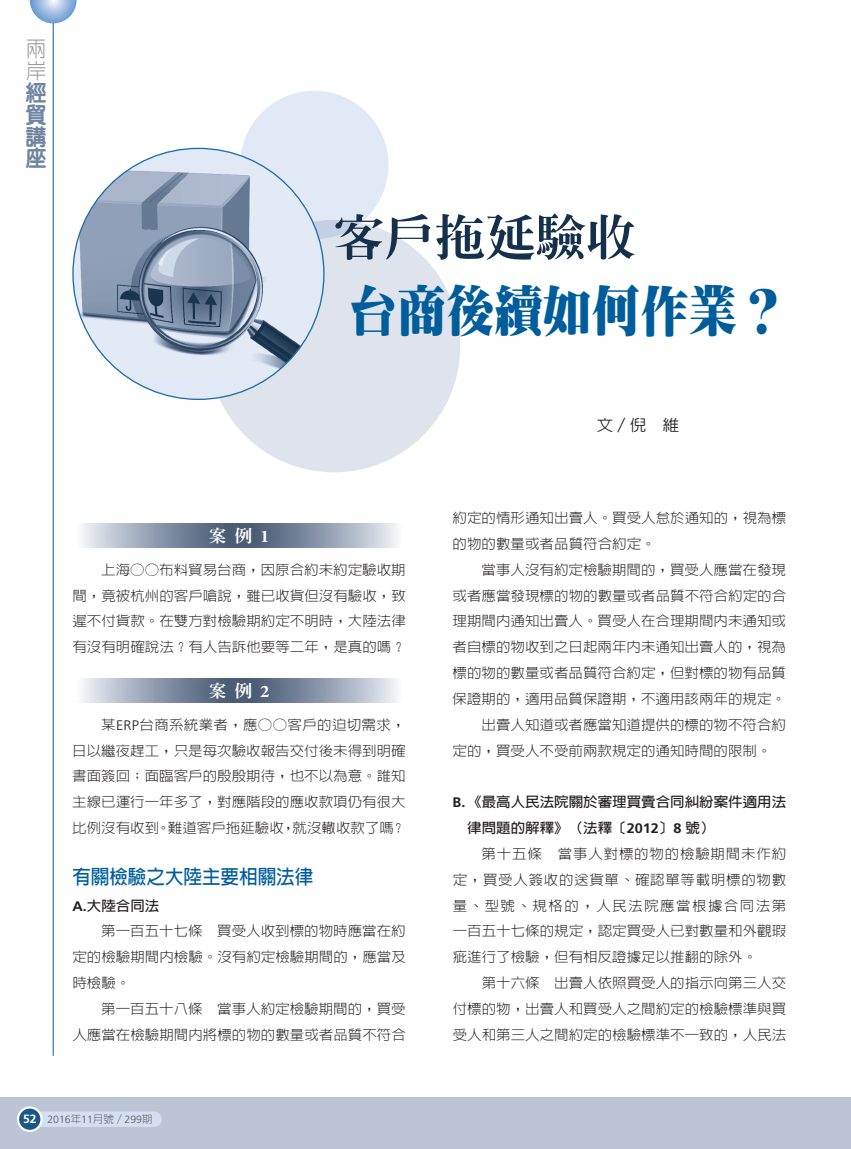
<style>
.page{position:relative;width:851px;height:1149px;background:#fff}
.page>*{position:absolute;margin:0;border:0;box-sizing:border-box;transform-origin:0 0}
.t1{font:900 54px "AR Ming B5";color:#005d9c;scale:.9 1}
.t2{font:800 48px "AR Ming B5";color:#15304b;scale:1.05 1}
.t3{font:800 21.75px/21.8px "AR Yuan B5";color:#6f85a1;text-align:justify;scale:.95 1}
.t4{font:300 21.75px/21.8px "AR Hei B5";color:#939598;scale:.95 1}
.t5{font:700 19.5px "AR Hei B5";color:#005d9c;scale:.95 1}
.t6{font:800 16.8px "AR Ming B5";color:#fff;scale:1.05 1}
.t7{font:500 15.75px "AR Hei B5";color:#231f20;scale:1.05 1}
.t8{font:300 13.8px/25.8px "AR Hei B5";color:#231f20;text-align:justify;scale:1.05 1}
.t9{font:700 13.8px/25.8px "AR Hei B5";color:#231f20;scale:1.05 1}
.t10{font:300 10.5px "Frutiger";color:#57585a}
.s1{font-family:"Minion Pro";font-weight:700;font-size:17.7px}
.s2{font-family:"Frutiger"}
.s3{font-weight:700;font-size:12px;color:#fff}
.s4{font-family:"AR Hei B5"}
</style>
<div class="page">
<div style="left:0;top:1097px;width:850px;height:51px;background:#bcc5d6"></div>
<div style="left:30px;top:1111px;width:132px;height:15px;background:#d4e0f1;border-radius:8px"></div>
<div style="left:18px;top:1107px;width:23px;height:23px;background:#175887;border-radius:50%"></div>
<div style="left:17px;top:1106px;width:26px;height:25px;border:2px solid #fff;border-radius:50%"></div>
<hr style="left:53px;top:0;width:1px;height:1055px;background:#175887">
<svg style="left:30px;top:0;width:47px;height:23px"></svg>
<div style="left:240px;top:91px;width:148px;height:148px;background:#e1e9f6;border-radius:50%"></div>
<div style="left:208px;top:220px;width:252px;height:252px;background:#dfe4ec;border-radius:50%"></div>
<div style="left:73px;top:148px;width:251px;height:251px;background:#e1e9f6;border-radius:50%"></div>
<img style="left:78px;top:170px;width:242px;height:207px">
<svg style="left:82px;top:523px;width:316px;height:24px;background:#8e9bad"></svg>
<svg style="left:82px;top:678px;width:316px;height:24px;background:#8e9bad"></svg>
<h3 class="t4" style="left:26px;top:38px;width:22px">兩岸</h3>
<h3 class="t3" style="left:26px;top:82px;width:23px">經貿講座</h3>
<h2 class="t2" style="left:334px;top:213px;width:289px">客戶拖延驗收</h2>
<h1 class="t1" style="left:348px;top:283px;width:488px">台商後續如何作業？</h1>
<p class="t6" style="left:209px;top:527px;width:59px">案例<span class="s1">1</span></p>
<p class="t8" style="left:72px;top:556px;width:319px;text-indent:29px">上海○○布料貿易台商，因原合約未約定驗收期間，竟被杭州的客戶嗆說，雖已收貨但沒有驗收，致遲不付貨款。在雙方對檢驗期約定不明時，大陸法律有沒有明確說法？有人告訴他要等二年，是真的嗎？</p>
<p class="t6" style="left:209px;top:682px;width:59px">案例<span class="s1">2</span></p>
<p class="t8" style="left:72px;top:711px;width:319px;text-indent:29px">某<span class="s2">ERP</span>台商系統業者，應○○客戶的迫切需求，日以繼夜趕工，只是每次驗收報告交付後未得到明確書面簽回；面臨客戶的殷殷期待，也不以為意。誰知主線已運行一年多了，對應階段的應收款項仍有很大比例沒有收到。難道客戶拖延驗收，就沒轍收款了嗎？</p>
<h3 class="t5" style="left:72px;top:866px;width:255px">有關檢驗之大陸主要相關法律</h3>
<p class="t9" style="left:72px;top:892px;width:84px"><span class="s2">A.</span>大陸合同法</p>
<p class="t8" style="left:101px;top:917px;width:291px">第一百五十七條 買受人收到標的物時應當在約</p>
<p class="t8" style="left:72px;top:943px;width:319px">定的檢驗期間內檢驗。沒有約定檢驗期間的，應當及</p>
<p class="t8" style="left:72px;top:969px;width:57px">時檢驗。</p>
<p class="t8" style="left:101px;top:995px;width:291px">第一百五十八條 當事人約定檢驗期間的，買受</p>
<p class="t8" style="left:72px;top:1021px;width:319px">人應當在檢驗期間內將標的物的數量或者品質不符合</p>
<p class="t7" style="left:596px;top:417px;width:80px">文／倪　維</p>
<p class="t8" style="left:452px;top:505px;width:319px">約定的情形通知出賣人。買受人怠於通知的，視為標的物的數量或者品質符合約定。</p>
<p class="t8" style="left:481px;top:556px;width:291px">當事人沒有約定檢驗期間的，買受人應當在發現</p>
<p class="t8" style="left:452px;top:582px;width:319px">或者應當發現標的物的數量或者品質不符合約定的合</p>
<p class="t8" style="left:452px;top:608px;width:319px">理期間內通知出賣人。買受人在合理期間內未通知或</p>
<p class="t8" style="left:452px;top:634px;width:319px">者自標的物收到之日起兩年內未通知出賣人的，視為</p>
<p class="t8" style="left:452px;top:659px;width:319px">標的物的數量或者品質符合約定，但對標的物有品質</p>
<p class="t8" style="left:452px;top:685px;width:319px">保證期的，適用品質保證期，不適用該兩年的規定。</p>
<p class="t8" style="left:481px;top:711px;width:291px">出賣人知道或者應當知道提供的標的物不符合約</p>
<p class="t8" style="left:452px;top:737px;width:305px">定的，買受人不受前兩款規定的通知時間的限制。</p>
<p class="t9" style="left:467px;top:788px;width:305px;text-indent:-15px"><span class="s2">B.</span>《最高人民法院關於審理買賣合同糾紛案件適用法律問題的解釋》（法釋〔<span class="s2">2012</span>〕<span class="s2">8</span> 號）</p>
<p class="t8" style="left:452px;top:840px;width:319px;text-indent:29px">第十五條 當事人對標的物的檢驗期間未作約定，買受人簽收的送貨單、確認單等載明標的物數量、型號、規格的，人民法院應當根據合同法第一百五十七條的規定，認定買受人已對數量和外觀瑕疵進行了檢驗，但有相反證據足以推翻的除外。</p>
<p class="t8" style="left:452px;top:969px;width:319px;text-indent:29px">第十六條 出賣人依照買受人的指示向第三人交付標的物，出賣人和買受人之間約定的檢驗標準與買受人和第三人之間約定的檢驗標準不一致的，人民法</p>
<p class="t10" style="left:23px;top:1113px;width:131px"><span class="s3">52</span> 2016<span class="s4">年</span>11<span class="s4">月號／</span>299<span class="s4">期</span></p>
</div>
